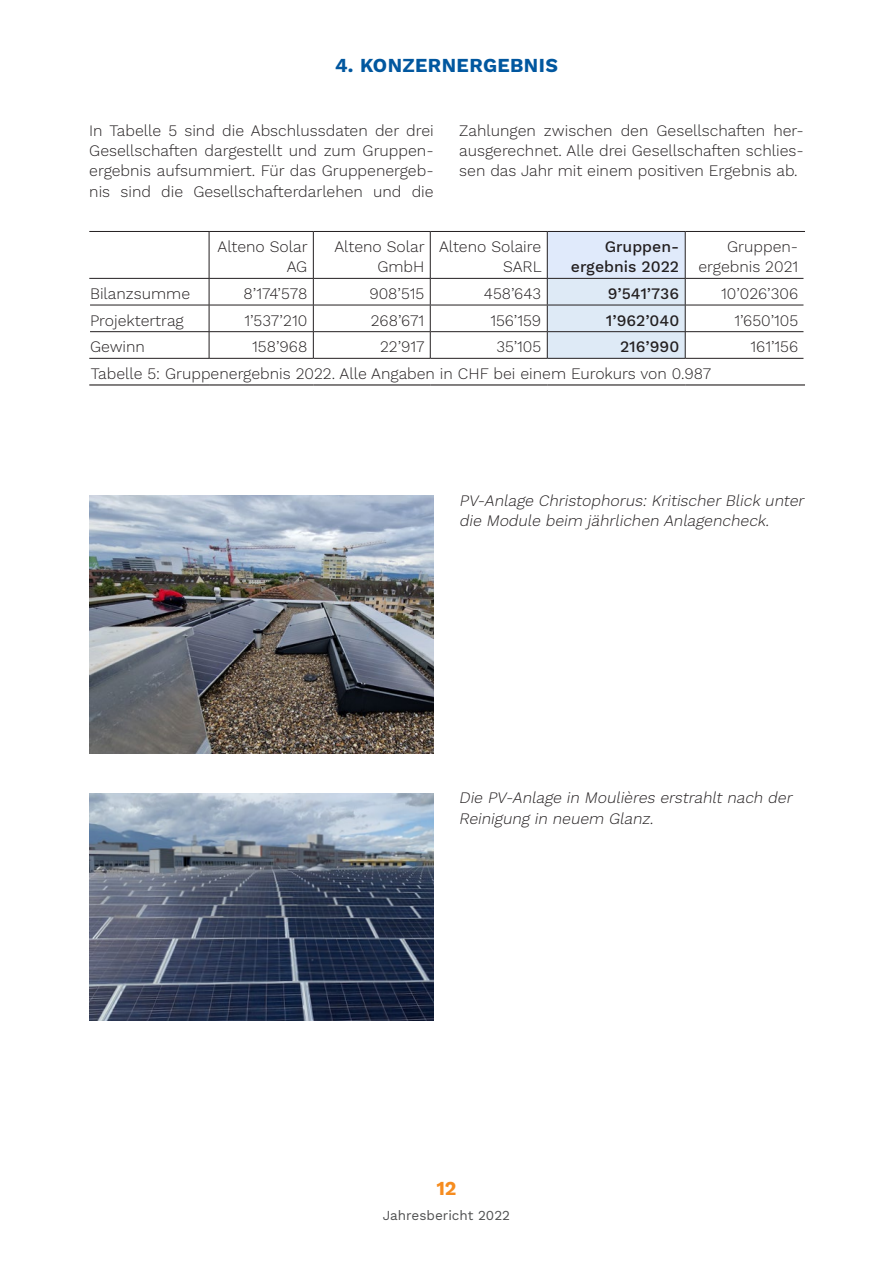
<style>
.page{position:relative;width:893px;height:1263px;background:#fff}
.page>*{position:absolute;margin:0;border:0;box-sizing:border-box;transform-origin:0 0}
.t1{font:700 19.5px "Work Sans";letter-spacing:.02em;color:#01579f}
.t2{font:700 19.5px "Work Sans";color:#f68c1f}
._01_Body{font:300 15.75px/20.2px "Work Sans";color:#231f20;text-align:justify}
._04_Tabelle_rechts{font:300 15.75px/20.2px "Work Sans";color:#231f20;text-align:right}
._03_Legende{font:italic 300 15.75px/20.2px "Work Sans";color:#231f20}
._04_Tabell_links{font:300 15.75px "Work Sans";color:#231f20}
._04_Tabelle_rechts-2{font:500 15.75px/20.2px "Work Sans";color:#231f20;text-align:right}
.t3{font:13.5px "Work Sans";color:#4e4f50}
</style>
<div class="page">
<div style="left:547px;top:231px;width:138px;height:47px;background:#e0eafb"></div>
<hr style="left:89px;top:231px;width:120px;height:1px;background:#231f20">
<hr style="left:209px;top:231px;width:104px;height:1px;background:#231f20">
<hr style="left:209px;top:232px;width:1px;height:46px;background:#231f20">
<hr style="left:313px;top:231px;width:117px;height:1px;background:#231f20">
<hr style="left:313px;top:232px;width:1px;height:46px;background:#231f20">
<hr style="left:430px;top:231px;width:117px;height:1px;background:#231f20">
<hr style="left:430px;top:232px;width:1px;height:46px;background:#231f20">
<hr style="left:547px;top:231px;width:138px;height:1px;background:#231f20">
<hr style="left:547px;top:232px;width:1px;height:46px;background:#231f20">
<hr style="left:685px;top:231px;width:120px;height:1px;background:#231f20">
<hr style="left:685px;top:232px;width:1px;height:46px;background:#231f20">
<hr style="left:685px;top:305px;width:118px;height:1px;background:#231f20">
<hr style="left:685px;top:331px;width:118px;height:1px;background:#231f20">
<hr style="left:314px;top:358px;width:116px;height:1px;background:#231f20">
<hr style="left:430px;top:358px;width:117px;height:1px;background:#231f20">
<hr style="left:547px;top:358px;width:138px;height:1px;background:#231f20">
<hr style="left:685px;top:358px;width:118px;height:1px;background:#231f20">
<hr style="left:314px;top:305px;width:116px;height:1px;background:#231f20">
<hr style="left:430px;top:305px;width:117px;height:1px;background:#231f20">
<hr style="left:314px;top:331px;width:116px;height:1px;background:#231f20">
<hr style="left:430px;top:331px;width:117px;height:1px;background:#231f20">
<svg style="left:430px;top:279px;width:1px;height:79px"></svg>
<svg style="left:547px;top:279px;width:139px;height:79px;background:#d6e1ed"></svg>
<hr style="left:89px;top:384px;width:120px;height:1px;background:#231f20">
<hr style="left:209px;top:384px;width:104px;height:1px;background:#231f20">
<hr style="left:313px;top:384px;width:117px;height:1px;background:#231f20">
<hr style="left:430px;top:384px;width:117px;height:1px;background:#231f20">
<hr style="left:547px;top:384px;width:138px;height:1px;background:#231f20">
<hr style="left:685px;top:384px;width:120px;height:1px;background:#231f20">
<hr style="left:314px;top:278px;width:116px;height:1px;background:#231f20">
<hr style="left:430px;top:278px;width:117px;height:1px;background:#231f20">
<hr style="left:547px;top:278px;width:138px;height:1px;background:#231f20">
<hr style="left:685px;top:278px;width:118px;height:1px;background:#231f20">
<hr style="left:89px;top:278px;width:120px;height:1px;background:#231f20">
<hr style="left:209px;top:278px;width:105px;height:1px;background:#231f20">
<hr style="left:90px;top:305px;width:119px;height:1px;background:#231f20">
<hr style="left:209px;top:305px;width:105px;height:1px;background:#231f20">
<hr style="left:90px;top:331px;width:119px;height:1px;background:#231f20">
<hr style="left:209px;top:331px;width:105px;height:1px;background:#231f20">
<svg style="left:209px;top:279px;width:1px;height:79px"></svg>
<svg style="left:313px;top:279px;width:1px;height:79px"></svg>
<hr style="left:89px;top:358px;width:120px;height:1px;background:#231f20">
<hr style="left:209px;top:358px;width:105px;height:1px;background:#231f20">
<img style="left:89px;top:793px;width:345px;height:227px">
<img style="left:89px;top:495px;width:345px;height:259px">
<p class="t1" style="left:335px;top:54px;width:224px">4. KONZERNERGEBNIS</p>
<p class="_01_Body" style="left:89px;top:121px;width:346px">In Tabelle 5 sind die Abschlussdaten der drei Gesellschaften dargestellt und zum Gruppen&shy;ergebnis aufsummiert. Für das Gruppenergeb&shy;nis sind die Gesellschafterdarlehen und die</p>
<p class="_01_Body" style="left:459px;top:121px;width:346px">Zahlungen zwischen den Gesellschaften her&shy;ausgerechnet. Alle drei Gesellschaften schlies&shy;sen das Jahr mit einem positiven Ergebnis ab.</p>
<p class="_04_Tabelle_rechts" style="left:218px;top:237px;width:92px">Alteno Solar<br>AG</p>
<p class="_04_Tabelle_rechts" style="left:334px;top:237px;width:92px">Alteno Solar<br>GmbH</p>
<p class="_04_Tabelle_rechts" style="left:439px;top:237px;width:104px">Alteno Solaire<br>SARL</p>
<p class="_04_Tabelle_rechts-2" style="left:571px;top:237px;width:110px">Gruppen&shy;ergebnis 2022</p>
<p class="_04_Tabelle_rechts" style="left:698px;top:237px;width:101px">Gruppen&shy;ergebnis 2021</p>
<p class="_04_Tabell_links" style="left:90px;top:284px;width:102px">Bilanzsumme</p>
<p class="_04_Tabelle_rechts" style="left:244px;top:284px;width:65px">8’174’578</p>
<p class="_04_Tabelle_rechts" style="left:369px;top:284px;width:56px">908’515</p>
<p class="_04_Tabelle_rechts" style="left:484px;top:284px;width:59px">458’643</p>
<p class="_04_Tabelle_rechts-2" style="left:608px;top:284px;width:73px">9’541’736</p>
<p class="_04_Tabelle_rechts" style="left:721px;top:284px;width:79px">10’026’306</p>
<p class="_04_Tabell_links" style="left:90px;top:311px;width:95px">Projektertrag</p>
<p class="_04_Tabelle_rechts" style="left:244px;top:311px;width:64px">1’537’210</p>
<p class="_04_Tabelle_rechts" style="left:371px;top:311px;width:55px">268’671</p>
<p class="_04_Tabelle_rechts" style="left:490px;top:311px;width:52px">156’159</p>
<p class="_04_Tabelle_rechts-2" style="left:606px;top:311px;width:75px">1’962’040</p>
<p class="_04_Tabelle_rechts" style="left:734px;top:311px;width:65px">1’650’105</p>
<p class="_04_Tabell_links" style="left:90px;top:338px;width:57px">Gewinn</p>
<p class="_04_Tabelle_rechts" style="left:252px;top:337px;width:57px">158’968</p>
<p class="_04_Tabelle_rechts" style="left:380px;top:337px;width:46px">22’917</p>
<p class="_04_Tabelle_rechts" style="left:496px;top:337px;width:46px">35’105</p>
<p class="_04_Tabelle_rechts-2" style="left:620px;top:338px;width:61px">216’990</p>
<p class="_04_Tabelle_rechts" style="left:750px;top:337px;width:49px">161’156</p>
<p class="_04_Tabell_links" style="left:91px;top:364px;width:622px">Tabelle 5: Gruppenergebnis 2022. Alle Angaben in CHF bei einem Eurokurs von 0.987</p>
<p class="_03_Legende" style="left:459px;top:491px;width:350px">PV-Anlage Christophorus: Kritischer Blick unter die Module beim jährlichen Anlagencheck.</p>
<p class="_03_Legende" style="left:459px;top:789px;width:338px">Die PV-Anlage in Moulières erstrahlt nach der<br>Reinigung in neuem Glanz.</p>
<p class="t2" style="left:436px;top:1177px;width:22px">12</p>
<p class="t3" style="left:383px;top:1207px;width:129px">Jahresbericht 2022</p>
</div>
